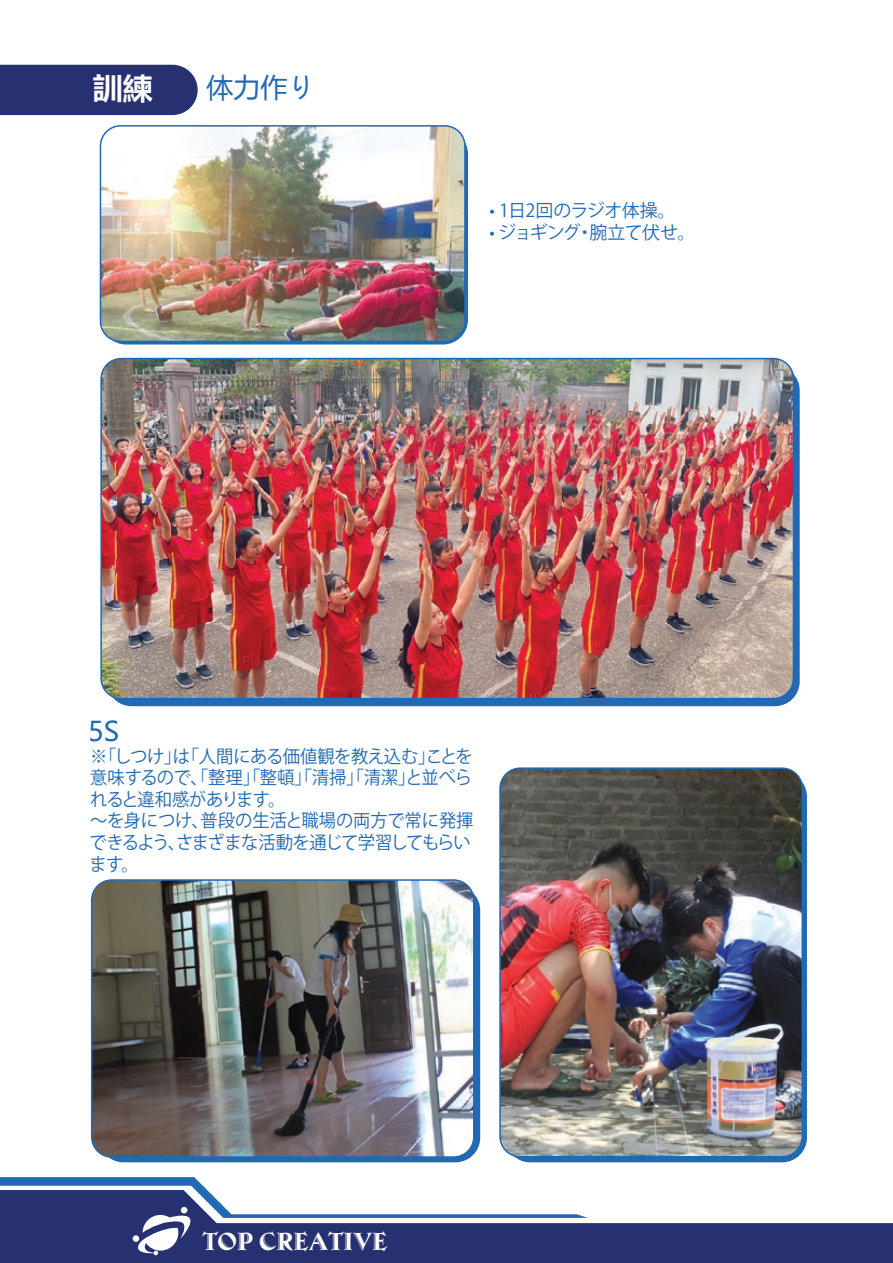
<style>
.page{position:relative;width:893px;height:1263px;background:#fff}
.page>*{position:absolute;margin:0;border:0;box-sizing:border-box;transform-origin:0 0}
.t1{font:700 30px "Microsoft Ya Hei";color:#fff}
.t2{font:27px "Microsoft Ya Hei";color:#2169b2}
.t3{font:25.8px "UTM Ambrose";color:#fff}
.t4{font:18px/21.6px "Koz Go Pr 6 N";letter-spacing:-.03em;color:#2169b2;scale:.96 1}
.t5{font:18px "Koz Go Pr 6 N";letter-spacing:-.03em;color:#2169b2}
</style>
<div class="page">
<div style="left:99px;top:886px;width:381px;height:276px;background:#2169b2;border-radius:25px"></div>
<img style="left:92px;top:880px;width:382px;height:277px">
<div style="left:91px;top:879px;width:383px;height:279px;border:2px solid #2169b2;border-radius:20px"></div>
<img style="left:100px;top:126px;width:365px;height:215px">
<div style="left:100px;top:125px;width:366px;height:217px;border:2px solid #2169b2;border-radius:20px"></div>
<div style="left:505px;top:772px;width:302px;height:390px;background:#2169b2;border-radius:25px"></div>
<img style="left:500px;top:770px;width:302px;height:387px">
<div style="left:499px;top:767px;width:304px;height:390px;border:2px solid #2169b2;border-radius:20px"></div>
<div style="left:107px;top:366px;width:693px;height:340px;background:#2169b2;border-radius:25px"></div>
<img style="left:103px;top:359px;width:690px;height:340px">
<div style="left:100px;top:358px;width:694px;height:341px;border:2px solid #2169b2;border-radius:20px"></div>
<div style="left:0;top:65px;width:198px;height:50px;background:#273071"></div>
<div style="left:0;top:1223px;width:893px;height:40px;background:#273071"></div>
<svg style="left:0;top:1177px;width:588px;height:78px"></svg>
<h1 class="t1" style="left:93px;top:67px;width:61px">訓練</h1>
<h2 class="t2" style="left:206px;top:69px;width:109px">体力作り</h2>
<p class="t5" style="left:489px;top:200px;width:188px">• 1日2回のラジオ体操。</p>
<p class="t5" style="left:489px;top:222px;width:208px">• ジョギング・腕立て伏せ。</p>
<h2 class="t2" style="left:88px;top:713px;width:33px">5S</h2>
<p class="t4" style="left:89px;top:746px;width:402px">※「しつけ」は「人間にある価値観を教え込む」ことを意味するので、「整理」「整頓」「清掃」「清潔」と並べられると違和感があります。<br>～を身につけ、普段の生活と職場の両方で常に発揮できるよう、さまざまな活動を通じて学習してもらいます。</p>
<h3 class="t3" style="left:202px;top:1222px;width:186px">TOP CREATIVE</h3>
</div>
